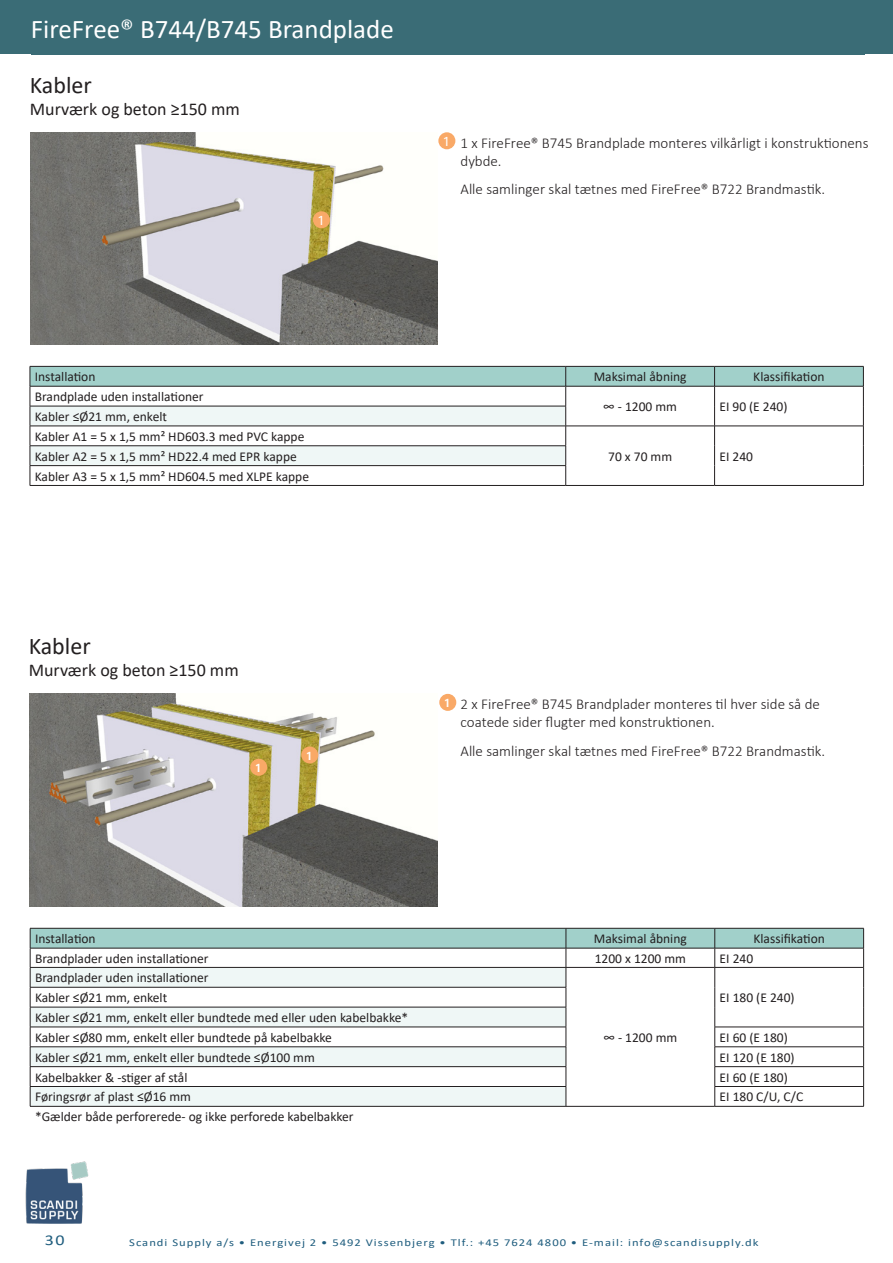
<style>
.page{position:relative;width:893px;height:1263px;background:#fff}
.page>*{position:absolute;margin:0;border:0;box-sizing:border-box;transform-origin:0 0}
.t1{font:27px "Calibri";color:#fff}
.t2{font:24px "Calibri";color:#231f20}
.t3{font:18px "Calibri";color:#231f20}
.Tekst_ved_prikker{font:300 15px/18px "Calibri";color:#231f20}
.t4{font:15px "Calibri";color:#1f5d7e;scale:1.2 1}
.t5{font:13.5px "Calibri";color:#231f20}
.t6{font:13.5px "Franklin Gothic ATF";color:#fff}
.t7{font:500 12px "Franklin Gothic ATF";color:#fff}
.t8{font:10.5px "Calibri";letter-spacing:.08em;color:#1f5d7e;scale:1.2 1}
</style>
<div class="page">
<svg style="left:30px;top:928px;width:834px;height:178px"></svg>
<hr style="left:30px;top:1106px;width:536px;height:1px;background:#231f20">
<hr style="left:566px;top:1106px;width:149px;height:1px;background:#231f20">
<hr style="left:715px;top:1106px;width:149px;height:1px;background:#231f20">
<svg style="left:30px;top:366px;width:834px;height:119px"></svg>
<hr style="left:30px;top:485px;width:536px;height:1px;background:#231f20">
<hr style="left:566px;top:485px;width:149px;height:1px;background:#231f20">
<hr style="left:715px;top:485px;width:149px;height:1px;background:#231f20">
<img style="left:29px;top:694px;width:408px;height:212px">
<img style="left:30px;top:132px;width:407px;height:213px">
<div style="left:439px;top:694px;width:17px;height:17px;background:#f9a967;border-radius:50%"></div>
<div style="left:250px;top:759px;width:17px;height:17px;background:#f9a967;border-radius:50%"></div>
<div style="left:301px;top:746px;width:17px;height:17px;background:#f9a967;border-radius:50%"></div>
<div style="left:438px;top:132px;width:17px;height:17px;background:#f9a967;border-radius:50%"></div>
<div style="left:313px;top:211px;width:17px;height:17px;background:#f9a967;border-radius:50%"></div>
<div style="left:0;top:0;width:893px;height:54px;background:#3a6c76"></div>
<img style="left:25px;top:1161px;width:64px;height:63px">
<h1 class="t1" style="left:31px;top:10px;width:364px">FireFree® B744/B745 Brandplade</h1>
<p class="t2" style="left:30px;top:69px;width:63px">Kabler</p>
<p class="t3" style="left:30px;top:97px;width:211px">Murværk og beton ≥150 mm</p>
<p class="t6" style="left:318px;top:211px;width:7px">1</p>
<p class="t6" style="left:444px;top:132px;width:7px">1</p>
<p class="Tekst_ved_prikker" style="left:461px;top:134px;width:409px">1 x FireFree® B745 Brandplade monteres vilkårligt i konstruktionens dybde.</p>
<p class="Tekst_ved_prikker" style="left:461px;top:180px;width:366px">Alle samlinger skal tætnes med FireFree® B722 Brandmastik.</p>
<p class="t5" style="left:35px;top:367px;width:62px">Installation</p>
<p class="t5" style="left:594px;top:367px;width:94px">Maksimal åbning</p>
<p class="t5" style="left:753px;top:367px;width:73px">Klassifikation</p>
<p class="t5" style="left:35px;top:387px;width:170px">Brandplade uden installationer</p>
<p class="t5" style="left:603px;top:397px;width:75px">∞ - 1200 mm</p>
<p class="t5" style="left:719px;top:397px;width:70px">EI 90 (E 240)</p>
<p class="t5" style="left:35px;top:407px;width:134px">Kabler ≤Ø21 mm, enkelt</p>
<p class="t5" style="left:35px;top:427px;width:271px">Kabler A1 = 5 x 1,5 mm² HD603.3 med PVC kappe</p>
<p class="t5" style="left:35px;top:447px;width:264px">Kabler A2 = 5 x 1,5 mm² HD22.4 med EPR kappe</p>
<p class="t5" style="left:608px;top:447px;width:65px">70 x 70 mm</p>
<p class="t5" style="left:719px;top:447px;width:35px">EI 240</p>
<p class="t5" style="left:35px;top:467px;width:276px">Kabler A3 = 5 x 1,5 mm² HD604.5 med XLPE kappe</p>
<p class="t2" style="left:29px;top:629px;width:63px">Kabler</p>
<p class="t3" style="left:29px;top:657px;width:211px">Murværk og beton ≥150 mm</p>
<p class="t7" style="left:256px;top:759px;width:6px">1</p>
<p class="t7" style="left:307px;top:747px;width:6px">1</p>
<p class="t7" style="left:445px;top:694px;width:6px">1</p>
<p class="Tekst_ved_prikker" style="left:461px;top:695px;width:361px">2 x FireFree® B745 Brandplader monteres til hver side så de</p>
<p class="Tekst_ved_prikker" style="left:461px;top:713px;width:256px">coatede sider flugter med konstruktionen.</p>
<p class="Tekst_ved_prikker" style="left:461px;top:742px;width:366px">Alle samlinger skal tætnes med FireFree® B722 Brandmastik.</p>
<p class="t5" style="left:35px;top:929px;width:62px">Installation</p>
<p class="t5" style="left:594px;top:929px;width:94px">Maksimal åbning</p>
<p class="t5" style="left:753px;top:929px;width:73px">Klassifikation</p>
<p class="t5" style="left:35px;top:949px;width:175px">Brandplader uden installationer</p>
<p class="t5" style="left:595px;top:949px;width:93px">1200 x 1200 mm</p>
<p class="t5" style="left:720px;top:949px;width:35px">EI 240</p>
<p class="t5" style="left:35px;top:968px;width:175px">Brandplader uden installationer</p>
<p class="t5" style="left:35px;top:988px;width:134px">Kabler ≤Ø21 mm, enkelt</p>
<p class="t5" style="left:720px;top:988px;width:76px">EI 180 (E 240)</p>
<p class="t5" style="left:35px;top:1008px;width:375px">Kabler ≤Ø21 mm, enkelt eller bundtede med eller uden kabelbakke*</p>
<p class="t5" style="left:35px;top:1028px;width:298px">Kabler ≤Ø80 mm, enkelt eller bundtede på kabelbakke</p>
<p class="t5" style="left:720px;top:1028px;width:70px">EI 60 (E 180)</p>
<p class="t5" style="left:35px;top:1048px;width:281px">Kabler ≤Ø21 mm, enkelt eller bundtede ≤Ø100 mm</p>
<p class="t5" style="left:720px;top:1048px;width:76px">EI 120 (E 180)</p>
<p class="t5" style="left:35px;top:1068px;width:154px">Kabelbakker &amp; -stiger af stål</p>
<p class="t5" style="left:720px;top:1068px;width:70px">EI 60 (E 180)</p>
<p class="t5" style="left:35px;top:1087px;width:158px">Føringsrør af plast ≤Ø16 mm</p>
<p class="t5" style="left:720px;top:1087px;width:85px">EI 180 C/U, C/C</p>
<p class="t5" style="left:35px;top:1107px;width:320px">*Gælder både perforerede- og ikke perforede kabelbakker</p>
<p class="t5" style="left:603px;top:1028px;width:75px">∞ - 1200 mm</p>
<p class="t4" style="left:45px;top:1230px;width:18px">30</p>
<p class="t8" style="left:129px;top:1235px;width:526px">Scandi Supply a/s • Energivej 2 • 5492 Vissenbjerg • Tlf.: +45 7624 4800 • E-mail: info@scandisupply.dk</p>
</div>
